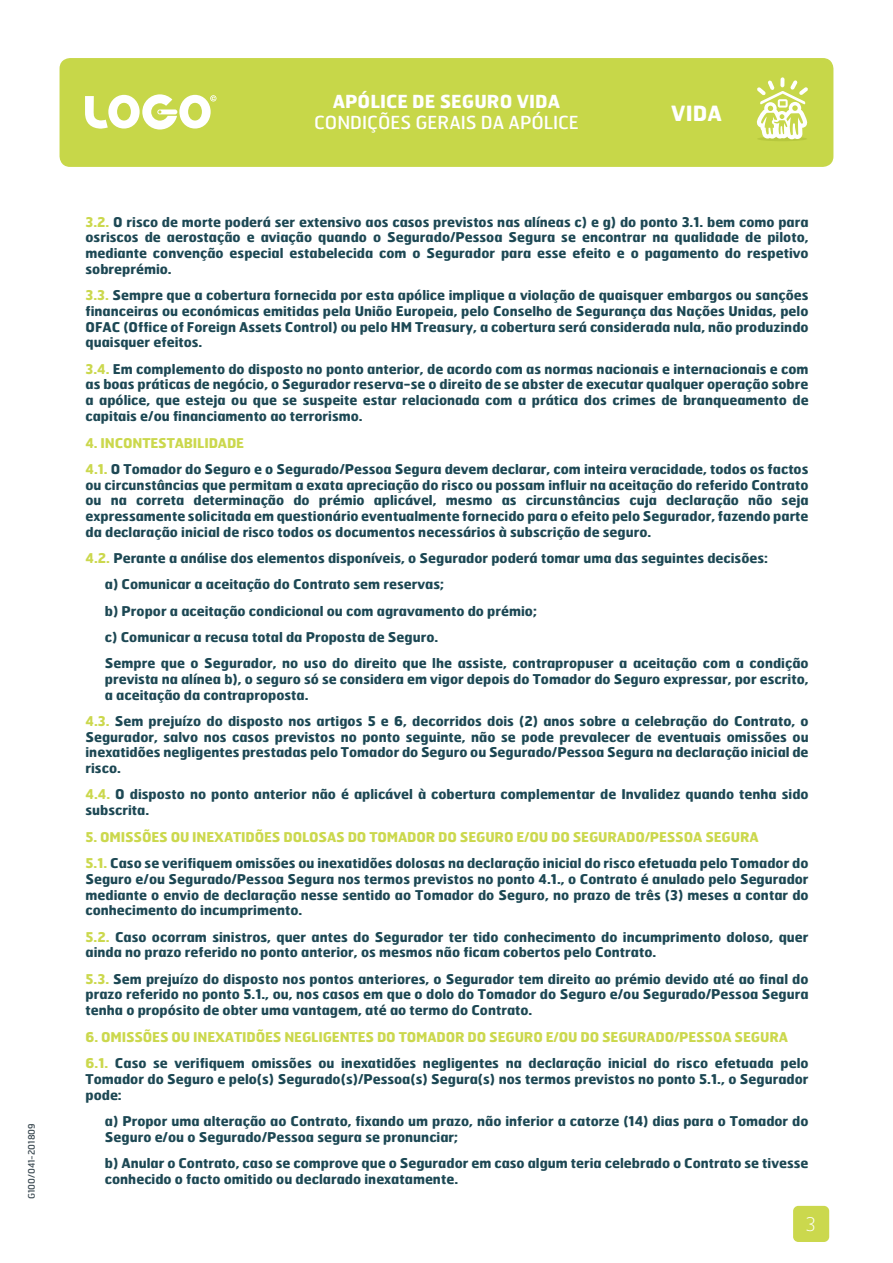
<style>
.page{position:relative;width:893px;height:1263px;background:#fff}
.page>*{position:absolute;margin:0;border:0;box-sizing:border-box;transform-origin:0 0}
.t1{font:700 21px "Hermes";color:#fff}
.t2{font:100 18.75px "Hermes";color:#fff}
.t3{font:18px "Hermes";color:#fff}
.t4{font:700 18px "Hermes FB";color:#fff}
.t5{font:700 13.5px/15.8px "Hermes";color:#1d4854}
.t6{font:9px "Hermes";color:#3b4951}
.s1{color:#cbd84d}
</style>
<div class="page">
<div style="left:793px;top:1206px;width:36px;height:36px;background:#cbd84d;border-radius:5px"></div>
<div style="left:60px;top:58px;width:773px;height:109px;background:#c7d749;border-radius:11px"></div>
<svg style="left:85px;top:94px;width:131px;height:36px"></svg>
<div style="left:757px;top:136px;width:50px;height:5px;background:#b7c83e;border-radius:50%"></div>
<svg style="left:757px;top:80px;width:51px;height:59px"></svg>
<p class="t6" style="left:26px;top:1199px;width:77px;rotate:-90deg">G100/041-201809</p>
<h3 class="t4" style="left:333px;top:90px;width:229px">APÓLICE DE SEGURO VIDA</h3>
<h3 class="t3" style="left:314px;top:111px;width:266px">CONDIÇÕES GERAIS DA APÓLICE</h3>
<h1 class="t1" style="left:671px;top:99px;width:52px">VIDA</h1>
<p class="t5" style="left:86px;top:213px;width:725px;text-align:justify"><span class="s1">3.2.</span> O risco de morte poderá ser extensivo aos casos previstos nas alíneas c) e g) do ponto 3.1. bem como para osriscos de aerostação e aviação quando o Segurado/Pessoa Segura se encontrar na qualidade de piloto, mediante convenção especial estabelecida com o Segurador para esse efeito e o pagamento do respetivo sobreprémio.</p>
<p class="t5" style="left:86px;top:287px;width:725px;text-align:justify"><span class="s1">3.3.</span> Sempre que a cobertura fornecida por esta apólice implique a violação de quaisquer embargos ou sanções financeiras ou económicas emitidas pela União Europeia, pelo Conselho de Segurança das Nações Unidas, pelo OFAC (Office of Foreign Assets Control) ou pelo HM Treasury, a cobertura será considerada nula, não produzindo quaisquer efeitos.</p>
<p class="t5" style="left:86px;top:360px;width:725px;text-align:justify"><span class="s1">3.4.</span> Em complemento do disposto no ponto anterior, de acordo com as normas nacionais e internacionais e com as boas práticas de negócio, o Segurador reserva-se o direito de se abster de executar qualquer operação sobre a apólice, que esteja ou que se suspeite estar relacionada com a prática dos crimes de branqueamento de capitais e/ou financiamento ao terrorismo.</p>
<p class="t5" style="left:86px;top:429px;width:724px;line-height:26.2px"><span class="s1">4. INCONTESTABILIDADE<br>4.1.</span> O Tomador do Seguro e o Segurado/Pessoa Segura devem declarar, com inteira veracidade, todos os factos</p>
<p class="t5" style="left:86px;top:476px;width:725px;text-align:justify">ou circunstâncias que permitam a exata apreciação do risco ou possam influir na aceitação do referido Contrato ou na correta determinação do prémio aplicável, mesmo as circunstâncias cuja declaração não seja expressamente solicitada em questionário eventualmente fornecido para o efeito pelo Segurador, fazendo parte da declaração inicial de risco todos os documentos necessários à subscrição de seguro.</p>
<p class="t5" style="left:105px;top:544px;width:705px;line-height:26.2px;text-indent:-19px"><span class="s1">4.2.</span> Perante a análise dos elementos disponíveis, o Segurador poderá tomar uma das seguintes decisões:<br>a) Comunicar a aceitação do Contrato sem reservas;<br>b) Propor a aceitação condicional ou com agravamento do prémio;<br>c) Comunicar a recusa total da Proposta de Seguro.<br>Sempre que o Segurador, no uso do direito que lhe assiste, contrapropuser a aceitação com a condição</p>
<p class="t5" style="left:105px;top:670px;width:705px">prevista na alínea b), o seguro só se considera em vigor depois do Tomador do Seguro expressar, por escrito, a aceitação da contraproposta.</p>
<p class="t5" style="left:86px;top:712px;width:725px;text-align:justify"><span class="s1">4.3.</span> Sem prejuízo do disposto nos artigos 5 e 6, decorridos dois (2) anos sobre a celebração do Contrato, o Segurador, salvo nos casos previstos no ponto seguinte, não se pode prevalecer de eventuais omissões ou inexatidões negligentes prestadas pelo Tomador do Seguro ou Segurado/Pessoa Segura na declaração inicial de risco.</p>
<p class="t5" style="left:86px;top:786px;width:725px"><span class="s1">4.4.</span> O disposto no ponto anterior não é aplicável à cobertura complementar de Invalidez quando tenha sido subscrita.</p>
<p class="t5" style="left:86px;top:823px;width:724px;line-height:26.2px"><span class="s1">5. OMISSÕES OU INEXATIDÕES DOLOSAS DO TOMADOR DO SEGURO E/OU DO SEGURADO/PESSOA SEGURA<br>5.1.</span> Caso se verifiquem omissões ou inexatidões dolosas na declaração inicial do risco efetuada pelo Tomador do</p>
<p class="t5" style="left:86px;top:870px;width:725px;text-align:justify">Seguro e/ou Segurado/Pessoa Segura nos termos previstos no ponto 4.1., o Contrato é anulado pelo Segurador mediante o envio de declaração nesse sentido ao Tomador do Seguro, no prazo de três (3) meses a contar do conhecimento do incumprimento.</p>
<p class="t5" style="left:86px;top:928px;width:725px"><span class="s1">5.2.</span> Caso ocorram sinistros, quer antes do Segurador ter tido conhecimento do incumprimento doloso, quer ainda no prazo referido no ponto anterior, os mesmos não ficam cobertos pelo Contrato.</p>
<p class="t5" style="left:86px;top:970px;width:724px;text-align:justify"><span class="s1">5.3.</span> Sem prejuízo do disposto nos pontos anteriores, o Segurador tem direito ao prémio devido até ao final do prazo referido no ponto 5.1., ou, nos casos em que o dolo do Tomador do Seguro e/ou Segurado/Pessoa Segura tenha o propósito de obter uma vantagem, até ao termo do Contrato.</p>
<p class="t5" style="left:86px;top:1023px;width:725px;line-height:26.2px"><span class="s1">6. OMISSÕES OU INEXATIDÕES NEGLIGENTES DO TOMADOR DO SEGURO E/OU DO SEGURADO/PESSOA SEGURA<br>6.1.</span> Caso se verifiquem omissões ou inexatidões negligentes na declaração inicial do risco efetuada pelo</p>
<p class="t5" style="left:86px;top:1070px;width:725px">Tomador do Seguro e pelo(s) Segurado(s)/Pessoa(s) Segura(s) nos termos previstos no ponto 5.1., o Segurador pode:</p>
<p class="t5" style="left:105px;top:1112px;width:705px">a) Propor uma alteração ao Contrato, fixando um prazo, não inferior a catorze (14) dias para o Tomador do<br>Seguro e/ou o Segurado/Pessoa segura se pronunciar;</p>
<p class="t5" style="left:105px;top:1154px;width:705px">b) Anular o Contrato, caso se comprove que o Segurador em caso algum teria celebrado o Contrato se tivesse conhecido o facto omitido ou declarado inexatamente.</p>
<h2 class="t2" style="left:806px;top:1212px;width:11px">3</h2>
</div>
